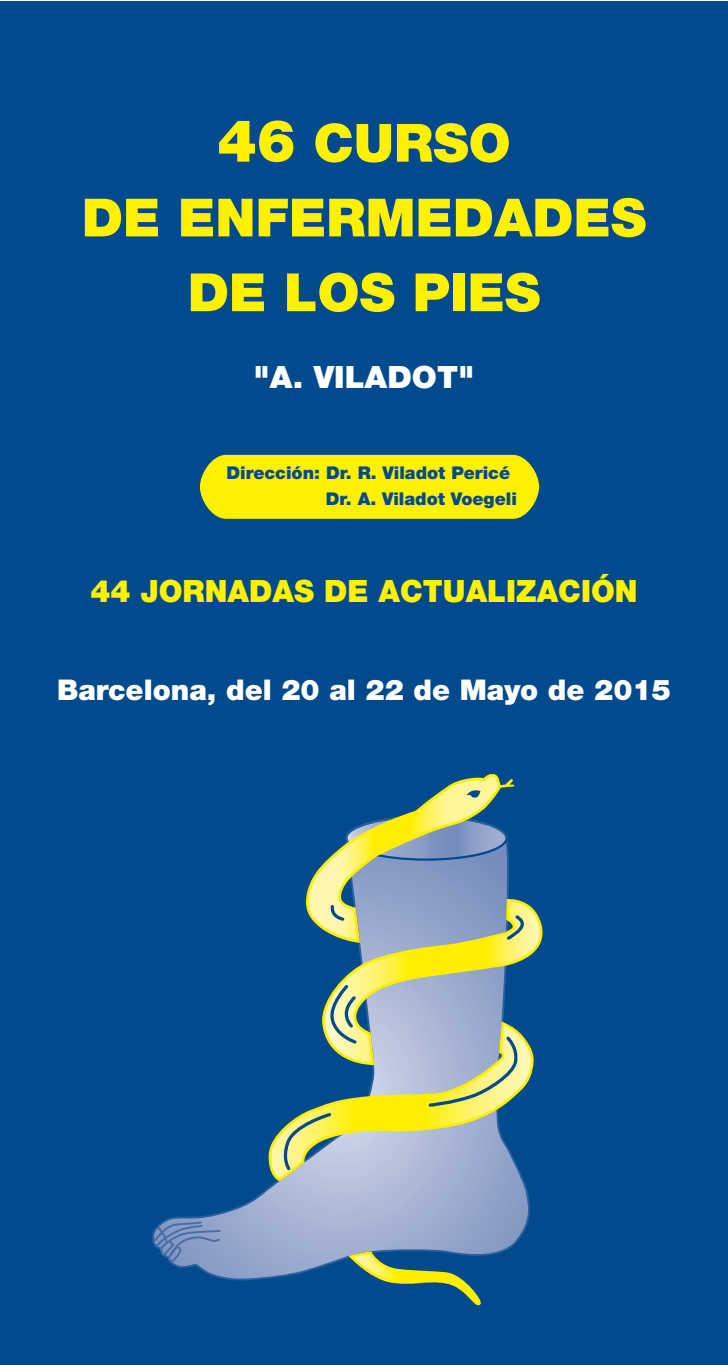
<style>
.page{position:relative;width:728px;height:1365px;background:#fff}
.page>*{position:absolute;margin:0;border:0;box-sizing:border-box;transform-origin:0 0}
.t1{font:900 52.65px/74.7px "Helvetica Neue";color:#fff101;text-align:center}
.t2{font:900 30.82px "Helvetica Neue";color:#fff101}
.t3{font:900 30.82px "Helvetica Neue";color:#fff}
.t4{font:900 28.57px "Helvetica Neue";color:#fff}
.t5{font:900 17.55px/26.3px "Helvetica Neue";color:#004a8d}
.s1{font-size:58.5px}
</style>
<div class="page">
<div style="left:0;top:1px;width:727px;height:1364px;background:#004a8d"></div>
<svg style="left:199px;top:454px;width:340px;height:65px"></svg>
<svg style="left:165px;top:1182px;width:152px;height:98px"></svg>
<svg style="left:152px;top:1220px;width:70px;height:42px"></svg>
<svg style="left:317px;top:923px;width:226px;height:346px"></svg>
<svg style="left:348px;top:1250px;width:133px;height:56px"></svg>
<svg style="left:269px;top:774px;width:272px;height:406px"></svg>
<h1 class="t1" style="left:82px;top:110px;width:565px"><span class="s1">46</span> CURSO<br>DE ENFERMEDADES<br>DE LOS PIES</h1>
<h2 class="t3" style="left:253px;top:366px;width:222px">"A. VILADOT"</h2>
<p class="t5" style="left:326px;top:461px;width:192px;text-indent:-99px">Dirección: Dr. R. Viladot Pericé<br>Dr. A. Viladot Voegeli</p>
<h2 class="t2" style="left:90px;top:580px;width:548px">44 JORNADAS DE ACTUALIZACIÓN</h2>
<h3 class="t4" style="left:57px;top:680px;width:615px">Barcelona, del 20 al 22 de Mayo de 2015</h3>
</div>
